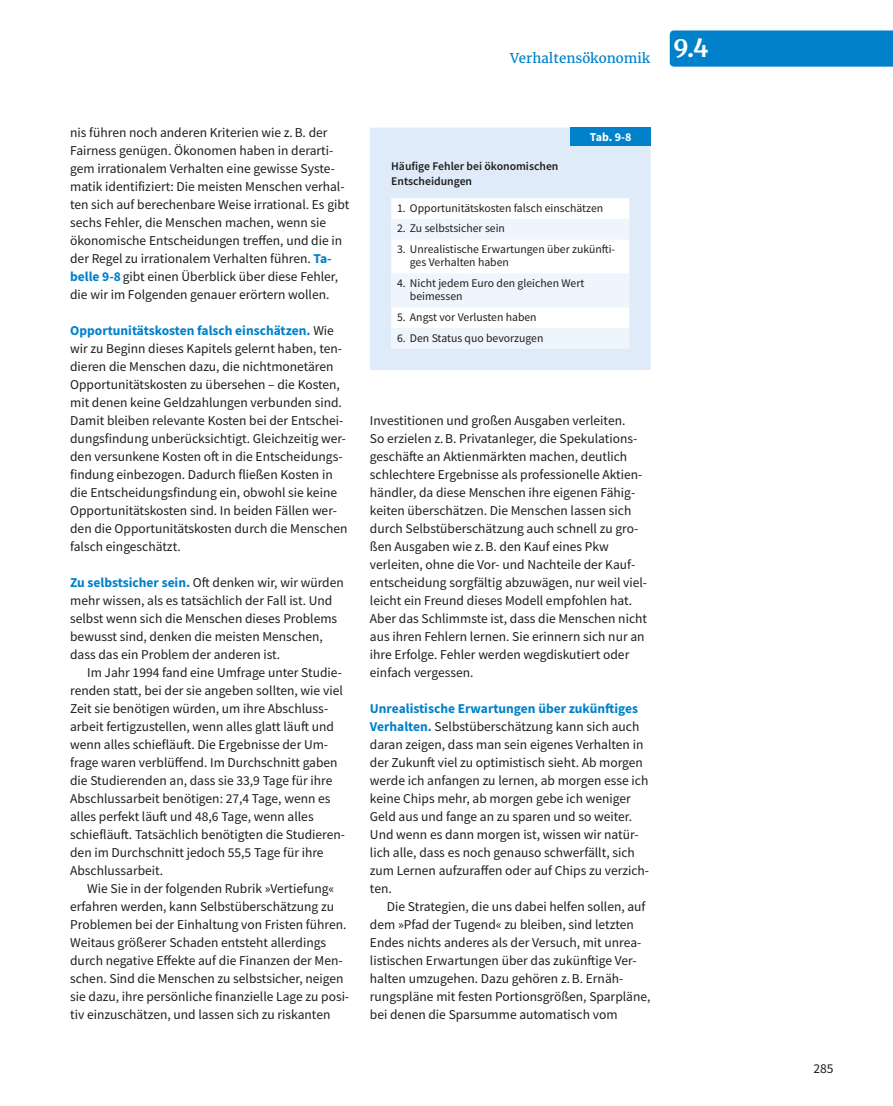
<style>
.page{position:relative;width:893px;height:1106px;background:#fff}
.page>*{position:absolute;margin:0;border:0;box-sizing:border-box;transform-origin:0 0}
.t1{font:700 24px "Haufe Merriweather";color:#fff}
.t2{font:13.5px/18px "Source Sans Pro";color:#1d1d1b}
.t3{font:13.5px "Haufe Merriweather";color:#0081c9}
.t4{font:700 12px "Source Sans Pro";color:#fff}
.t5{font:11.7px/13.2px "Source Sans Pro";color:#1d1d1b}
.t6{font:600 11.7px/15px "Source Sans Pro";color:#1d1d1b}
.s1{font-weight:700;color:#0081c9}
</style>
<div class="page">
<div style="left:670px;top:30px;width:223px;height:37px;background:#0081c9"></div>
<div style="left:391px;top:147px;width:238px;height:52px;background:#dfebf9"></div>
<svg style="left:392px;top:198px;width:237px;height:150px"></svg>
<div style="left:370px;top:128px;width:281px;height:242px;border:21px solid #dfebf9"></div>
<div style="left:570px;top:128px;width:81px;height:18px;background:#0081c9"></div>
<p class="t3" style="left:510px;top:50px;width:142px">Verhaltensökonomik</p>
<h1 class="t1" style="left:673px;top:33px;width:37px">9.4</h1>
<p class="t2" style="left:70px;top:123px;width:281px">nis führen noch anderen Kriterien wie z.B. der Fairness genügen. Ökonomen haben in derarti&shy;gem irrationalem Verhalten eine gewisse Syste&shy;matik identifiziert: Die meisten Menschen verhal&shy;ten sich auf berechenbare Weise irrational. Es gibt sechs Fehler, die Menschen machen, wenn sie ökonomische Entscheidungen treffen, und die in der Regel zu irrationalem Verhalten führen. <span class="s1">Ta&shy;belle 9‑8</span>gibt einen Überblick über diese Fehler, die wir im Folgenden genauer erörtern wollen.</p>
<p class="t2" style="left:70px;top:321px;width:279px"><span class="s1">Opportunitätskosten falsch einschätzen.</span> Wie wir zu Beginn dieses Kapitels gelernt haben, ten&shy;dieren die Menschen dazu, die nichtmonetären Opportunitätskosten zu übersehen – die Kosten, mit denen keine Geldzahlungen verbunden sind.<br>Damit bleiben relevante Kosten bei der Entschei&shy;dungsfindung unberücksichtigt. Gleichzeitig wer&shy;den versunkene Kosten oft in die Entscheidungs&shy;findung einbezogen. Dadurch fließen Kosten in die Entscheidungsfindung ein, obwohl sie keine Opportunitätskosten sind. In beiden Fällen wer&shy;den die Opportunitätskosten durch die Menschen falsch eingeschätzt.</p>
<p class="t2" style="left:70px;top:573px;width:275px"><span class="s1">Zu selbstsicher sein.</span> Oft denken wir, wir würden mehr wissen, als es tatsächlich der Fall ist. Und selbst wenn sich die Menschen dieses Problems bewusst sind, denken die meisten Menschen, dass das ein Problem der anderen ist.</p>
<p class="t2" style="left:70px;top:663px;width:276px;text-indent:17px">Im Jahr 1994 fand eine Umfrage unter Studie&shy;renden statt, bei der sie angeben sollten, wie viel Zeit sie benötigen würden, um ihre Abschluss&shy;arbeit fertigzustellen, wenn alles glatt läuft und wenn alles schiefläuft. Die Ergebnisse der Um&shy;frage waren verblüffend. Im Durchschnitt gaben die Studierenden an, dass sie 33,9 Tage für ihre Abschlussarbeit benötigen: 27,4 Tage, wenn es alles perfekt läuft und 48,6 Tage, wenn alles schiefläuft. Tatsächlich benötigten die Studieren&shy;den im Durchschnitt jedoch 55,5 Tage für ihre Abschlussarbeit.</p>
<p class="t2" style="left:70px;top:879px;width:280px;text-indent:17px">Wie Sie in der folgenden Rubrik »Vertiefung« erfahren werden, kann Selbstüberschätzung zu Problemen bei der Einhaltung von Fristen führen.<br>Weitaus größerer Schaden entsteht allerdings durch negative Effekte auf die Finanzen der Men&shy;schen. Sind die Menschen zu selbstsicher, neigen sie dazu, ihre persönliche finanzielle Lage zu posi&shy;tiv einzuschätzen, und lassen sich zu riskanten</p>
<p class="t4" style="left:590px;top:128px;width:43px">Tab. 9‑8</p>
<p class="t6" style="left:391px;top:159px;width:169px">Häufige Fehler bei ökonomischen<br>Entscheidungen</p>
<p class="t5" style="left:397px;top:201px;width:208px">1. Opportunitätskosten falsch einschätzen</p>
<p class="t5" style="left:397px;top:222px;width:109px">2. Zu selbstsicher sein</p>
<p class="t5" style="left:410px;top:242px;width:207px;text-indent:-13px">3. Unrealistische Erwartungen über zukünfti&shy;ges Verhalten haben</p>
<p class="t5" style="left:410px;top:276px;width:176px;text-indent:-13px">4. Nicht jedem Euro den gleichen Wert beimessen</p>
<p class="t5" style="left:397px;top:310px;width:141px">5. Angst vor Verlusten haben</p>
<p class="t5" style="left:397px;top:331px;width:148px">6. Den Status quo bevorzugen</p>
<p class="t2" style="left:370px;top:411px;width:279px">Investitionen und großen Ausgaben verleiten.<br>So erzielen z.B. Privatanleger, die Spekulations&shy;geschäfte an Aktienmärkten machen, deutlich schlechtere Ergebnisse als professionelle Aktien&shy;händler, da diese Menschen ihre eigenen Fähig&shy;keiten überschätzen. Die Menschen lassen sich durch Selbstüberschätzung auch schnell zu gro&shy;ßen Ausgaben wie z.B. den Kauf eines Pkw verleiten, ohne die Vor- und Nachteile der Kauf&shy;entscheidung sorgfältig abzuwägen, nur weil viel&shy;leicht ein Freund dieses Modell empfohlen hat.<br>Aber das Schlimmste ist, dass die Menschen nicht aus ihren Fehlern lernen. Sie erinnern sich nur an ihre Erfolge. Fehler werden wegdiskutiert oder einfach vergessen.</p>
<p class="t2" style="left:370px;top:699px;width:281px"><span class="s1">Unrealistische Erwartungen über zukünftiges Verhalten.</span> Selbstüberschätzung kann sich auch daran zeigen, dass man sein eigenes Verhalten in der Zukunft viel zu optimistisch sieht. Ab morgen werde ich anfangen zu lernen, ab morgen esse ich keine Chips mehr, ab morgen gebe ich weniger Geld aus und fange an zu sparen und so weiter.<br>Und wenn es dann morgen ist, wissen wir natür&shy;lich alle, dass es noch genauso schwerfällt, sich zum Lernen aufzuraffen oder auf Chips zu verzich&shy;ten.</p>
<p class="t2" style="left:370px;top:897px;width:282px;text-indent:17px">Die Strategien, die uns dabei helfen sollen, auf dem »Pfad der Tugend« zu bleiben, sind letzten Endes nichts anderes als der Versuch, mit unrea&shy;listischen Erwartungen über das zukünftige Ver&shy;halten umzugehen. Dazu gehören z.B. Ernäh&shy;rungspläne mit festen Portionsgrößen, Sparpläne, bei denen die Sparsumme automatisch vom</p>
<p class="t2" style="left:813px;top:1059px;width:22px">285</p>
</div>
